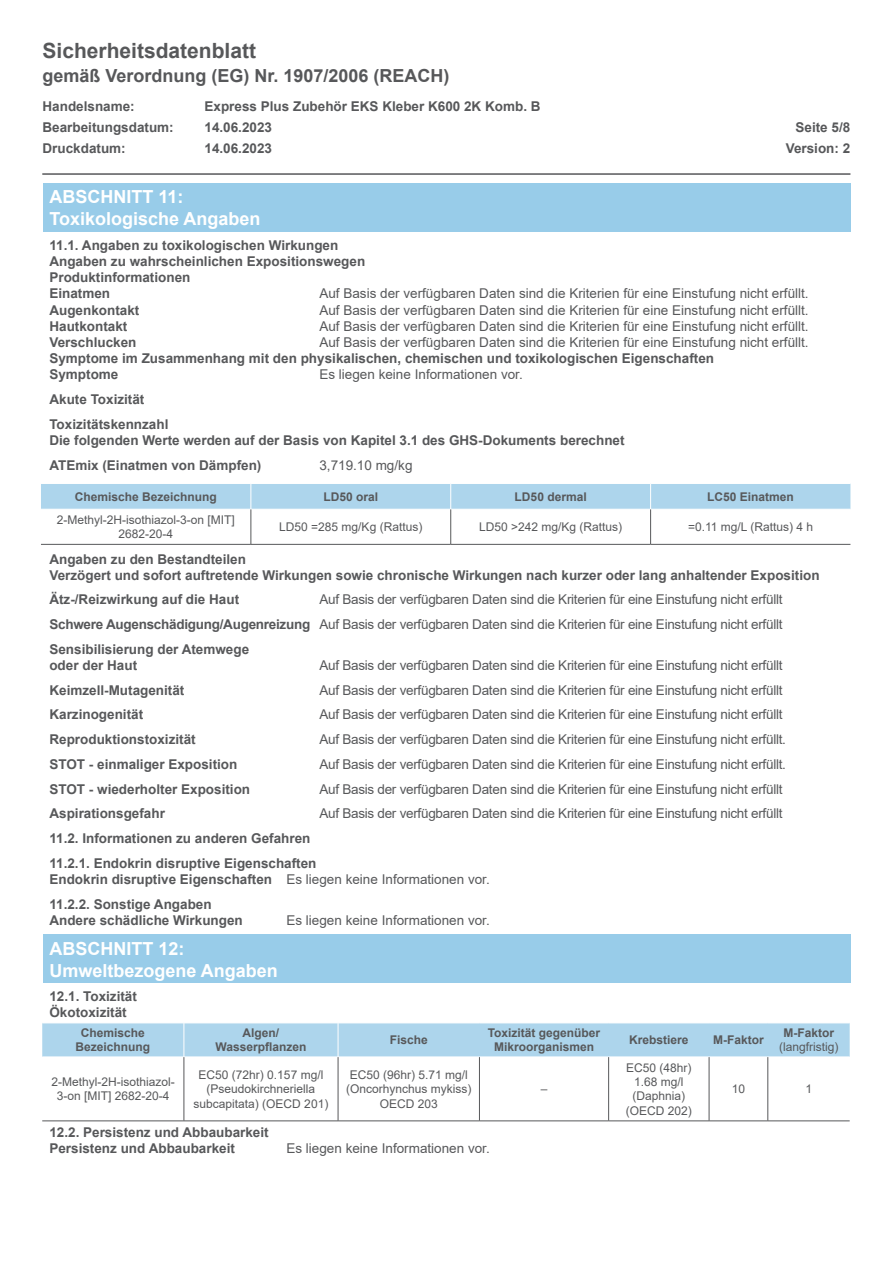
<style>
.page{position:relative;width:893px;height:1263px;background:#fff}
.page>*{position:absolute;margin:0;border:0;box-sizing:border-box;transform-origin:0 0}
.t1{font:700 21px "Arial";color:#57585a}
.t2{font:700 18px "Arial";color:#fff}
.t3{font:700 18px "Arial";color:#57585a}
.t4{font:700 13.5px/16.2px "Arial";color:#57585a}
.t5{font:13.5px "Arial";letter-spacing:-.02em;color:#57585a}
.t6{font:13.5px "Arial";color:#57585a}
.t7{font:12px/14.4px "Arial";color:#57585a;text-align:center}
.t8{font:700 12px/14.4px "Arial";color:#57585a;text-align:center}
.s1{font-weight:700}
.s2{font-weight:400}
</style>
<div class="page">
<hr style="left:42px;top:173px;width:808px;height:2px;background:#57585a">
<div style="left:43px;top:183px;width:807px;height:49px;background:#98cce9"></div>
<div style="left:43px;top:934px;width:807px;height:49px;background:#98cce9"></div>
<div style="left:41px;top:484px;width:809px;height:25px;background:#add5ec"></div>
<hr style="left:251px;top:509px;width:1px;height:35px;background:#57585a">
<hr style="left:450px;top:509px;width:1px;height:35px;background:#57585a">
<hr style="left:650px;top:509px;width:1px;height:35px;background:#57585a">
<hr style="left:41px;top:544px;width:210px;height:1px;background:#57585a">
<hr style="left:251px;top:544px;width:200px;height:1px;background:#57585a">
<hr style="left:451px;top:544px;width:200px;height:1px;background:#57585a">
<hr style="left:651px;top:544px;width:199px;height:1px;background:#57585a">
<div style="left:42px;top:1024px;width:808px;height:33px;background:#add5ec"></div>
<hr style="left:184px;top:1023px;width:1px;height:34px;background:#fff">
<hr style="left:338px;top:1023px;width:1px;height:34px;background:#fff">
<hr style="left:42px;top:1120px;width:142px;height:1px;background:#57585a">
<hr style="left:184px;top:1120px;width:154px;height:1px;background:#57585a">
<hr style="left:338px;top:1120px;width:141px;height:1px;background:#57585a">
<hr style="left:479px;top:1120px;width:130px;height:1px;background:#57585a">
<hr style="left:609px;top:1120px;width:100px;height:1px;background:#57585a">
<hr style="left:709px;top:1120px;width:59px;height:1px;background:#57585a">
<hr style="left:768px;top:1120px;width:82px;height:1px;background:#57585a">
<hr style="left:184px;top:1057px;width:1px;height:64px;background:#57585a">
<hr style="left:338px;top:1057px;width:1px;height:64px;background:#57585a">
<hr style="left:479px;top:1057px;width:1px;height:64px;background:#57585a">
<hr style="left:608px;top:1057px;width:1px;height:64px;background:#57585a">
<hr style="left:709px;top:1057px;width:1px;height:64px;background:#57585a">
<hr style="left:767px;top:1057px;width:1px;height:64px;background:#57585a">
<h1 class="t1" style="left:43px;top:36px;width:215px">Sicherheitsdatenblatt</h1>
<h2 class="t3" style="left:43px;top:63px;width:409px">gemäß Verordnung (EG) Nr. 1907/2006 (REACH)</h2>
<p class="t4" style="left:43px;top:99px;width:94px">Handelsname:</p>
<p class="t4" style="left:205px;top:99px;width:338px">Express Plus Zubehör EKS Kleber K600 2K Komb. B</p>
<p class="t4" style="left:43px;top:120px;width:133px">Bearbeitungsdatum:</p>
<p class="t4" style="left:205px;top:120px;width:69px">14.06.2023</p>
<p class="t4" style="left:795px;top:120px;width:56px">Seite 5/8</p>
<p class="t4" style="left:43px;top:141px;width:85px">Druckdatum:</p>
<p class="t4" style="left:205px;top:141px;width:69px">14.06.2023</p>
<p class="t4" style="left:786px;top:141px;width:66px">Version: 2</p>
<p class="t2" style="left:49px;top:184px;width:136px">ABSCHNITT 11:</p>
<p class="t2" style="left:49px;top:206px;width:213px">Toxikologische Angaben</p>
<p class="t4" style="left:49px;top:237px;width:290px">11.1. Angaben zu toxikologischen Wirkungen</p>
<p class="t4" style="left:49px;top:253px;width:317px">Angaben zu wahrscheinlichen Expositionswegen</p>
<p class="t4" style="left:49px;top:269px;width:143px">Produktinformationen</p>
<p class="t4" style="left:49px;top:286px;width:62px">Einatmen</p>
<p class="t6" style="left:319px;top:284px;width:491px">Auf Basis der verfügbaren Daten sind die Kriterien für eine Einstufung nicht erfüllt.</p>
<p class="t4" style="left:49px;top:302px;width:92px">Augenkontakt</p>
<p class="t6" style="left:319px;top:300px;width:491px">Auf Basis der verfügbaren Daten sind die Kriterien für eine Einstufung nicht erfüllt.</p>
<p class="t4" style="left:49px;top:318px;width:80px">Hautkontakt</p>
<p class="t6" style="left:319px;top:317px;width:491px">Auf Basis der verfügbaren Daten sind die Kriterien für eine Einstufung nicht erfüllt.</p>
<p class="t4" style="left:49px;top:334px;width:89px">Verschlucken</p>
<p class="t6" style="left:319px;top:333px;width:491px">Auf Basis der verfügbaren Daten sind die Kriterien für eine Einstufung nicht erfüllt.</p>
<p class="t4" style="left:49px;top:350px;width:666px">Symptome im Zusammenhang mit den physikalischen, chemischen und toxikologischen Eigenschaften</p>
<p class="t4" style="left:49px;top:367px;width:71px">Symptome</p>
<p class="t6" style="left:319px;top:365px;width:205px">Es liegen keine Informationen vor.</p>
<p class="t4" style="left:49px;top:391px;width:97px">Akute Toxizität</p>
<p class="t4" style="left:49px;top:416px;width:121px">Toxizitätskennzahl</p>
<p class="t4" style="left:49px;top:432px;width:577px">Die folgenden Werte werden auf der Basis von Kapitel 3.1 des GHS-Dokuments berechnet</p>
<p class="t4" style="left:49px;top:457px;width:214px">ATEmix (Einatmen von Dämpfen)</p>
<p class="t5" style="left:319px;top:456px;width:95px">3,719.10 mg/kg</p>
<p class="t8" style="left:75px;top:489px;width:144px">Chemische Bezeichnung</p>
<p class="t8" style="left:323px;top:489px;width:56px">LD50 oral</p>
<p class="t8" style="left:515px;top:489px;width:74px">LD50 dermal</p>
<p class="t8" style="left:707px;top:489px;width:88px">LC50 Einatmen</p>
<p class="t7" style="left:57px;top:512px;width:180px">2-Methyl-2H-isothiazol-3-on [MIT]</p>
<p class="t7" style="left:119px;top:527px;width:56px">2682-20-4</p>
<p class="t7" style="left:279px;top:520px;width:145px">LD50 =285 mg/Kg (Rattus)</p>
<p class="t7" style="left:479px;top:520px;width:145px">LD50 &gt;242 mg/Kg (Rattus)</p>
<p class="t7" style="left:688px;top:520px;width:127px">=0.11 mg/L (Rattus) 4 h</p>
<p class="t4" style="left:49px;top:551px;width:198px">Angaben zu den Bestandteilen</p>
<p class="t4" style="left:49px;top:567px;width:772px">Verzögert und sofort auftretende Wirkungen sowie chronische Wirkungen nach kurzer oder lang anhaltender Exposition</p>
<p class="t4" style="left:49px;top:592px;width:191px">Ätz-/Reizwirkung auf die Haut</p>
<p class="t5" style="left:319px;top:590px;width:465px">Auf Basis der verfügbaren Daten sind die Kriterien für eine Einstufung nicht erfüllt</p>
<p class="t5" style="left:49px;top:615px;width:735px"><span class="s1">Schwere Augenschädigung/Augenreizung</span> Auf Basis der verfügbaren Daten sind die Kriterien für eine Einstufung nicht erfüllt</p>
<p class="t4" style="left:49px;top:641px;width:201px">Sensibilisierung der Atemwege</p>
<p class="t4" style="left:49px;top:657px;width:89px">oder der Haut</p>
<p class="t5" style="left:319px;top:656px;width:465px">Auf Basis der verfügbaren Daten sind die Kriterien für eine Einstufung nicht erfüllt</p>
<p class="t4" style="left:49px;top:682px;width:137px">Keimzell-Mutagenität</p>
<p class="t5" style="left:319px;top:681px;width:465px">Auf Basis der verfügbaren Daten sind die Kriterien für eine Einstufung nicht erfüllt</p>
<p class="t4" style="left:49px;top:707px;width:95px">Karzinogenität</p>
<p class="t5" style="left:319px;top:705px;width:465px">Auf Basis der verfügbaren Daten sind die Kriterien für eine Einstufung nicht erfüllt</p>
<p class="t4" style="left:49px;top:731px;width:148px">Reproduktionstoxizität</p>
<p class="t5" style="left:319px;top:730px;width:468px">Auf Basis der verfügbaren Daten sind die Kriterien für eine Einstufung nicht erfüllt.</p>
<p class="t4" style="left:49px;top:756px;width:190px">STOT - einmaliger Exposition</p>
<p class="t5" style="left:319px;top:755px;width:468px">Auf Basis der verfügbaren Daten sind die Kriterien für eine Einstufung nicht erfüllt.</p>
<p class="t4" style="left:49px;top:781px;width:202px">STOT - wiederholter Exposition</p>
<p class="t5" style="left:319px;top:779px;width:465px">Auf Basis der verfügbaren Daten sind die Kriterien für eine Einstufung nicht erfüllt</p>
<p class="t4" style="left:49px;top:805px;width:117px">Aspirationsgefahr</p>
<p class="t5" style="left:319px;top:804px;width:465px">Auf Basis der verfügbaren Daten sind die Kriterien für eine Einstufung nicht erfüllt</p>
<p class="t4" style="left:49px;top:830px;width:263px">11.2. Informationen zu anderen Gefahren</p>
<p class="t4" style="left:49px;top:855px;width:442px">11.2.1. Endokrin disruptive Eigenschaften<br>Endokrin disruptive Eigenschaften <span class="s2">Es liegen keine Informationen vor.</span></p>
<p class="t4" style="left:49px;top:896px;width:195px">11.2.2. Sonstige Angaben<br>Andere schädliche Wirkungen</p>
<p class="t6" style="left:286px;top:911px;width:205px">Es liegen keine Informationen vor.</p>
<p class="t2" style="left:49px;top:936px;width:136px">ABSCHNITT 12:</p>
<p class="t2" style="left:49px;top:957px;width:230px">Umweltbezogene Angaben</p>
<p class="t4" style="left:49px;top:988px;width:89px">12.1. Toxizität<br>Ökotoxizität</p>
<p class="t8" style="left:76px;top:1026px;width:76px">Chemische<br>Bezeichnung</p>
<p class="t8" style="left:216px;top:1026px;width:92px">Algen/<br>Wasserpflanzen</p>
<p class="t8" style="left:390px;top:1033px;width:40px">Fische</p>
<p class="t8" style="left:488px;top:1026px;width:114px">Toxizität gegenüber</p>
<p class="t8" style="left:494px;top:1040px;width:102px">Mikroorganismen</p>
<p class="t7" style="left:51px;top:1074px;width:125px">2-Methyl-2H-isothiazol-<br>3-on [MIT] 2682-20-4</p>
<p class="t7" style="left:199px;top:1067px;width:126px">EC50 (72hr) 0.157 mg/l</p>
<p class="t7" style="left:207px;top:1082px;width:110px">(Pseudokirchneriella</p>
<p class="t7" style="left:194px;top:1096px;width:136px">subcapitata) (OECD 201)</p>
<p class="t7" style="left:350px;top:1067px;width:120px">EC50 (96hr) 5.71 mg/l</p>
<p class="t7" style="left:346px;top:1082px;width:127px">(Oncorhynchus mykiss)<br>OECD 203</p>
<p class="t7" style="left:541px;top:1082px;width:8px">–</p>
<p class="t4" style="left:49px;top:1124px;width:221px">12.2. Persistenz und Abbaubarkeit<br>Persistenz und Abbaubarkeit</p>
<p class="t6" style="left:286px;top:1139px;width:205px">Es liegen keine Informationen vor.</p>
<p class="t8" style="left:629px;top:1033px;width:61px">Krebstiere</p>
<p class="t8" style="left:713px;top:1033px;width:52px">M-Faktor</p>
<p class="t8" style="left:783px;top:1026px;width:52px">M-Faktor</p>
<p class="t7" style="left:779px;top:1040px;width:61px">(langfristig)</p>
<p class="t7" style="left:626px;top:1060px;width:67px">EC50 (48hr)</p>
<p class="t7" style="left:634px;top:1074px;width:51px">1.68 mg/l</p>
<p class="t7" style="left:632px;top:1089px;width:54px">(Daphnia)</p>
<p class="t7" style="left:626px;top:1103px;width:68px">(OECD 202)</p>
<p class="t7" style="left:732px;top:1082px;width:15px">10</p>
<p class="t7" style="left:805px;top:1082px;width:8px">1</p>
</div>
